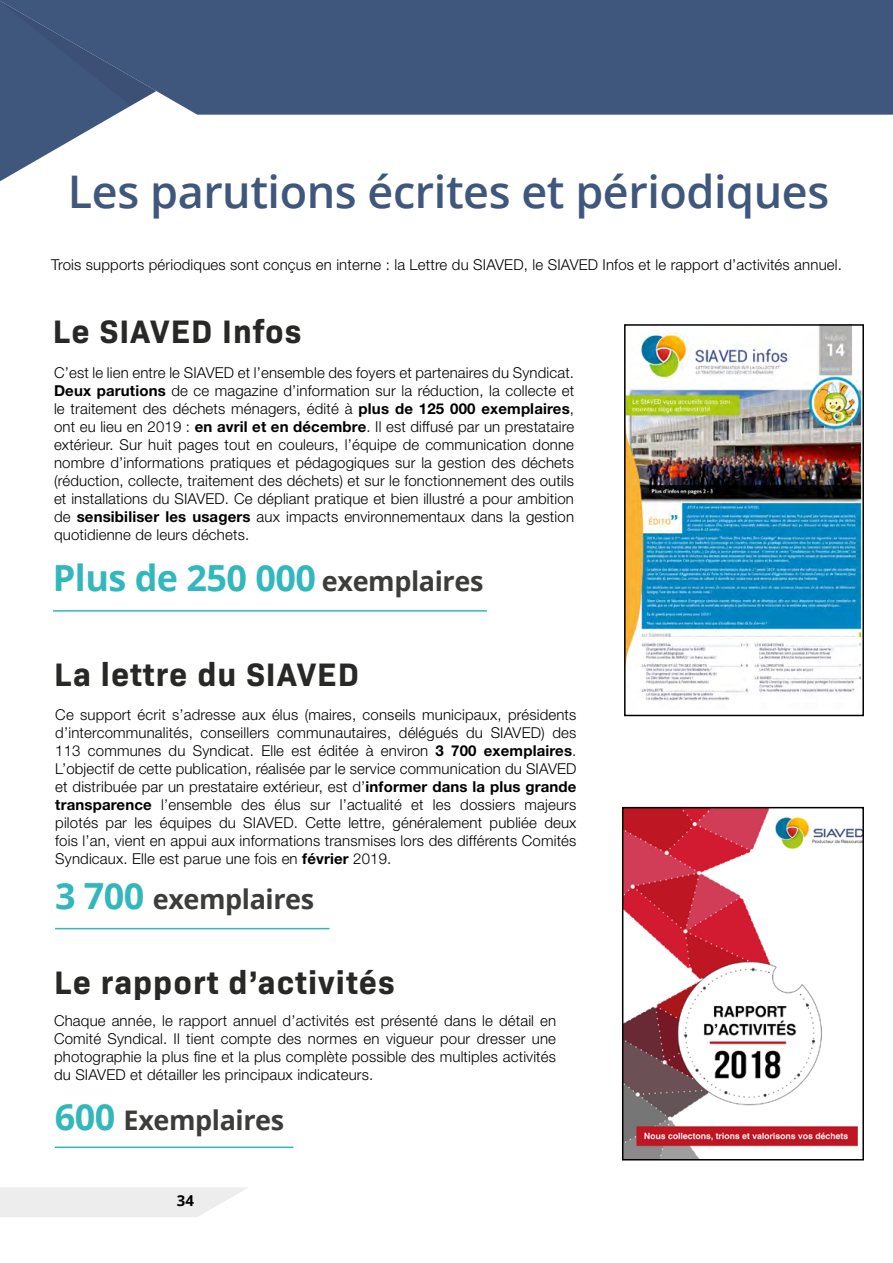
<style>
.page{position:relative;width:893px;height:1263px;background:#fff}
.page>*{position:absolute;margin:0;border:0;box-sizing:border-box;transform-origin:0 0}
.t1{font:600 45px "Open Sans";letter-spacing:-.01em;color:#40577d}
.t2{font:700 36px "Open Sans";letter-spacing:-.015em;color:#31b7bc}
.t3{font:700 33px "Bio Sans";letter-spacing:.03em;color:#282827}
.t4{font:700 27px "Open Sans";letter-spacing:-.015em;color:#3c3c3b}
.t5{font:300 15px/18px "Helvetica Neue LT Std";letter-spacing:.01em;color:#000;text-align:justify}
.t6{font:700 15px "Open Sans";color:#000}
.s1{font-weight:700}
.s2{font-size:27px;color:#3c3c3b}
.s3{font-size:36px;color:#31b7bc}
</style>
<div class="page">
<div style="left:156px;top:0;width:737px;height:115px;background:#40577d"></div>
<svg style="left:0;top:0;width:156px;height:181px"></svg>
<svg style="left:0;top:1187px;width:248px;height:30px;background:#eee"></svg>
<hr style="left:53px;top:610px;width:434px;height:2px;background:#31b7bc">
<hr style="left:55px;top:928px;width:275px;height:1px;background:#31b7bc">
<hr style="left:55px;top:1146px;width:238px;height:2px;background:#31b7bc">
<img style="left:627px;top:327px;width:234px;height:374px">
<div style="left:624px;top:324px;width:240px;height:392px;border:2px solid #000"></div>
<img style="left:625px;top:810px;width:236px;height:347px">
<div style="left:622px;top:807px;width:242px;height:353px;border:2px solid #000"></div>
<h1 class="t1" style="left:68px;top:160px;width:763px">Les parutions écrites et périodiques</h1>
<p class="t5" style="left:51px;top:255px;width:792px">Trois supports périodiques sont conçus en interne : la Lettre du SIAVED, le SIAVED Infos et le rapport d’activités annuel.</p>
<h3 class="t3" style="left:53px;top:307px;width:250px">Le SIAVED Infos</h3>
<p class="t5" style="left:54px;top:363px;width:522px">C’est le lien entre le SIAVED et l’ensemble des foyers et partenaires du Syndicat.<br><span class="s1">Deux parutions</span> de ce magazine d’information sur la réduction, la collecte et le traitement des déchets ménagers, édité à <span class="s1">plus de 125 000 exemplaires</span>, ont eu lieu en 2019 : <span class="s1">en avril et en décembre</span>. Il est diffusé par un prestataire extérieur. Sur huit pages tout en couleurs, l’équipe de communication donne nombre d’informations pratiques et pédagogiques sur la gestion des déchets (réduction, collecte, traitement des déchets) et sur le fonctionnement des outils et installations du SIAVED. Ce dépliant pratique et bien illustré a pour ambition de <span class="s1">sensibiliser les usagers</span> aux impacts environnementaux dans la gestion quotidienne de leurs déchets.</p>
<h2 class="t2" style="left:53px;top:552px;width:432px">Plus de 250 000 <span class="s2">exemplaires</span></h2>
<h3 class="t3" style="left:54px;top:650px;width:306px">La lettre du SIAVED</h3>
<p class="t5" style="left:55px;top:705px;width:523px">Ce support écrit s’adresse aux élus (maires, conseils municipaux, présidents d’intercommunalités, conseillers communautaires, délégués du SIAVED) des 113 communes du Syndicat. Elle est éditée à environ <span class="s1">3 700 exemplaires</span>.<br>L’objectif de cette publication, réalisée par le service communication du SIAVED et distribuée par un prestataire extérieur, est d’<span class="s1">informer dans la plus grande transparence</span> l’ensemble des élus sur l’actualité et les dossiers majeurs pilotés par les équipes du SIAVED. Cette lettre, généralement publiée deux fois l’an, vient en appui aux informations transmises lors des différents Comités Syndicaux. Elle est parue une fois en <span class="s1">février</span> 2019.</p>
<h3 class="t4" style="left:55px;top:880px;width:261px"><span class="s3">3 700</span> exemplaires</h3>
<h3 class="t3" style="left:54px;top:957px;width:342px">Le rapport d’activités</h3>
<p class="t5" style="left:54px;top:1011px;width:504px">Chaque année, le rapport annuel d’activités est présenté dans le détail en Comité Syndical. Il tient compte des normes en vigueur pour dresser une photographie la plus fine et la plus complète possible des multiples activités du SIAVED et détailler les principaux indicateurs.</p>
<h3 class="t4" style="left:55px;top:1101px;width:231px"><span class="s3">600</span> Exemplaires</h3>
<p class="t6" style="left:177px;top:1190px;width:19px">34</p>
</div>
